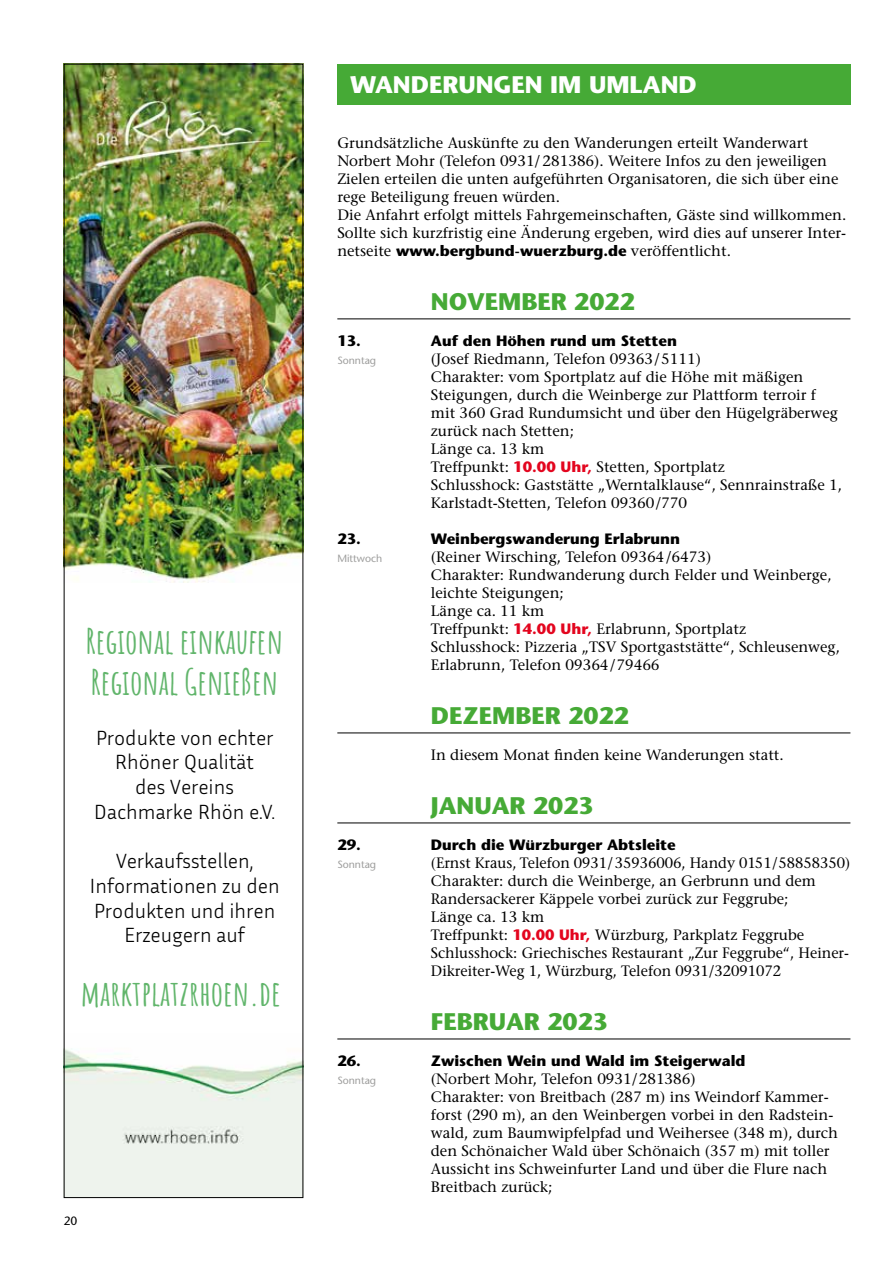
<style>
.page{position:relative;width:893px;height:1263px;background:#fff}
.page>*{position:absolute;margin:0;border:0;box-sizing:border-box;transform-origin:0 0}
.t1{font:700 34.35px/41.2px "Amatic SC";color:#61b56b}
.t2{font:700 24px "Stone Sans";color:#46aa36}
.t3{font:700 24px "Stone Sans";color:#fff}
.t4{font:300 20.55px/24.8px "Inria Sans";color:#000;text-align:center}
.t5{font:15px/18px "Stone Serif";color:#000}
.t6{font:700 15px "Stone Sans";color:#000}
.t7{font:12px "Stone Sans";color:#000}
.t8{font:10.5px "Stone Sans";color:#9d9d9c}
.s1{font-family:"Stone Serif";font-weight:400}
.s2{font-family:"Stone Sans";font-weight:700;color:#e3051e}
</style>
<div class="page">
<hr style="left:337px;top:318px;width:513px;height:1px;background:#000">
<hr style="left:337px;top:732px;width:513px;height:1px;background:#000">
<hr style="left:337px;top:822px;width:513px;height:1px;background:#000">
<hr style="left:337px;top:1038px;width:513px;height:1px;background:#000">
<div style="left:337px;top:64px;width:513px;height:40px;background:#46aa36"></div>
<img style="left:66px;top:66px;width:235px;height:517px">
<img style="left:66px;top:1049px;width:235px;height:147px">
<div style="left:64px;top:64px;width:239px;height:1134px;border:1px solid #000"></div>
<h1 class="t1" style="left:86px;top:618px;width:199px">Regional einkaufen<br>Regional Genießen</h1>
<h3 class="t4" style="left:94px;top:724px;width:183px">Produkte von echter<br>Rhöner Qualität<br>des Vereins<br>Dachmarke Rhön e.V.</h3>
<h3 class="t4" style="left:89px;top:848px;width:192px">Verkaufsstellen,<br>Informationen zu den<br>Produkten und ihren<br>Erzeugern auf</h3>
<h1 class="t1" style="left:81px;top:971px;width:202px">marktplatzrhoen.de</h1>
<p class="t7" style="left:64px;top:1213px;width:15px">20</p>
<h2 class="t3" style="left:350px;top:70px;width:348px">WANDERUNGEN IM UMLAND</h2>
<p class="t5" style="left:337px;top:134px;width:511px">Grundsätzliche Auskünfte zu den Wanderungen erteilt Wanderwart Norbert Mohr (Telefon 0931/281386). Weitere Infos zu den jeweiligen Zielen erteilen die unten aufgeführten Organisatoren, die sich über eine rege Beteiligung freuen würden.<br>Die Anfahrt erfolgt mittels Fahrgemeinschaften, Gäste sind willkommen.<br>Sollte sich kurzfristig eine Änderung ergeben, wird dies auf unserer Inter-</p>
<p class="t6" style="left:337px;top:241px;width:395px"><span class="s1">netseite</span> www.bergbund-wuerzburg.de <span class="s1">veröffentlicht.</span></p>
<h2 class="t2" style="left:431px;top:286px;width:205px">NOVEMBER 2022</h2>
<p class="t6" style="left:337px;top:331px;width:25px">13.</p>
<p class="t6" style="left:431px;top:331px;width:248px">Auf den Höhen rund um Stetten</p>
<p class="t8" style="left:337px;top:354px;width:40px">Sonntag</p>
<p class="t5" style="left:431px;top:350px;width:413px">(Josef Riedmann, Telefon 09363/5111)<br>Charakter: vom Sportplatz auf die Höhe mit mäßigen Steigungen, durch die Weinberge zur Plattform terroir f mit 360 Grad Rundumsicht und über den Hügelgräberweg zurück nach Stetten;<br>Länge ca. 13 km<br>Treffpunkt: <span class="s2">10.00 Uhr,</span> Stetten, Sportplatz<br>Schlusshock: Gaststätte „Werntalklause“, Sennrainstraße 1, Karlstadt-Stetten, Telefon 09360/770</p>
<p class="t6" style="left:337px;top:529px;width:25px">23.</p>
<p class="t6" style="left:431px;top:529px;width:251px">Weinbergswanderung Erlabrunn</p>
<p class="t8" style="left:337px;top:552px;width:46px">Mittwoch</p>
<p class="t5" style="left:431px;top:548px;width:411px">(Reiner Wirsching, Telefon 09364/6473)<br>Charakter: Rundwanderung durch Felder und Weinberge, leichte Steigungen;<br>Länge ca. 11 km<br>Treffpunkt: <span class="s2">14.00 Uhr,</span> Erlabrunn, Sportplatz<br>Schlusshock: Pizzeria „TSV Sportgaststätte“, Schleusenweg, Erlabrunn, Telefon 09364/79466</p>
<h2 class="t2" style="left:431px;top:700px;width:200px">DEZEMBER 2022</h2>
<p class="t5" style="left:431px;top:746px;width:354px">In diesem Monat finden keine Wanderungen statt.</p>
<h2 class="t2" style="left:431px;top:790px;width:164px">JANUAR 2023</h2>
<p class="t6" style="left:337px;top:835px;width:25px">29.</p>
<p class="t6" style="left:431px;top:835px;width:246px">Durch die Würzburger Abtsleite</p>
<p class="t8" style="left:337px;top:858px;width:40px">Sonntag</p>
<p class="t5" style="left:431px;top:854px;width:421px">(Ernst Kraus, Telefon 0931/35936006, Handy 0151/58858350)<br>Charakter: durch die Weinberge, an Gerbrunn und dem Randersackerer Käppele vorbei zurück zur Feggrube;<br>Länge ca. 13 km<br>Treffpunkt: <span class="s2">10.00 Uhr,</span> Würzburg, Parkplatz Feggrube Schlusshock: Griechisches Restaurant „Zur Feggrube“, Heiner-Dikreiter-Weg 1, Würzburg, Telefon 0931/32091072</p>
<h2 class="t2" style="left:431px;top:1006px;width:179px">FEBRUAR 2023</h2>
<p class="t6" style="left:337px;top:1051px;width:25px">26.</p>
<p class="t6" style="left:431px;top:1051px;width:316px">Zwischen Wein und Wald im Steigerwald</p>
<p class="t8" style="left:337px;top:1074px;width:40px">Sonntag</p>
<p class="t5" style="left:431px;top:1070px;width:408px">(Norbert Mohr, Telefon 0931/281386)<br>Charakter: von Breitbach (287 m) ins Weindorf Kammer&shy;forst (290 m), an den Weinbergen vorbei in den Radstein&shy;wald, zum Baumwipfelpfad und Weihersee (348 m), durch den Schönaicher Wald über Schönaich (357 m) mit toller Aussicht ins Schweinfurter Land und über die Flure nach Breitbach zurück;</p>
</div>
